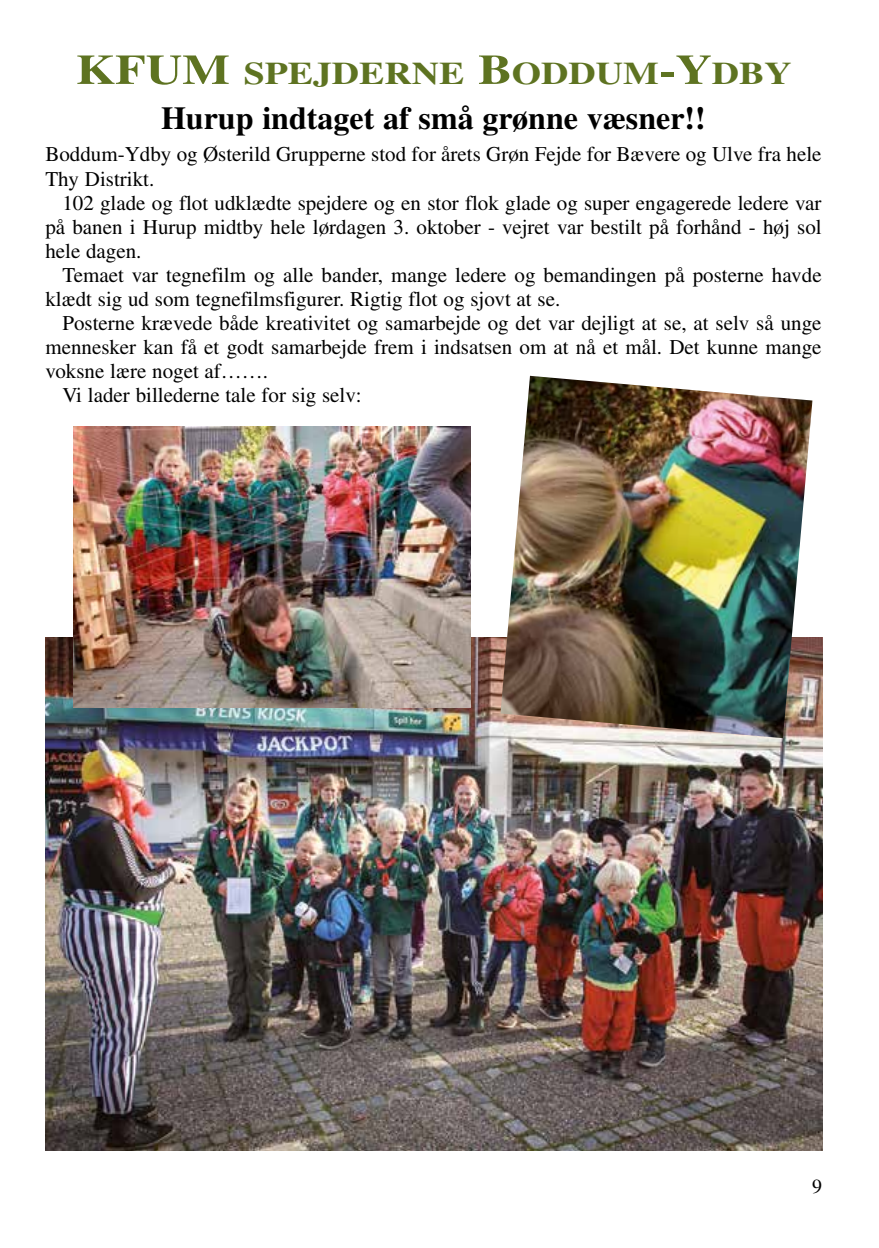
<style>
.page{position:relative;width:879px;height:1248px;background:#fff}
.page>*{position:absolute;margin:0;border:0;box-sizing:border-box;transform-origin:0 0}
.t1{font:700 42px "Times";color:#5e7321;scale:1.2 1}
.t2{font:700 32px "Times";color:#000}
.t3{font:700 31.6px "Times";color:#5e7321;scale:1.2 1}
.t4{font:21px/24px "Times";color:#000}
.t5{font:20px "Times";color:#000}
.s1{font-size:42px}
</style>
<div class="page">
<img style="left:45px;top:637px;width:777px;height:513px">
<img style="left:500px;top:376px;width:312px;height:362px">
<img style="left:74px;top:427px;width:397px;height:280px">
<h1 class="t1" style="left:76px;top:45px;width:33px">KFUM</h1>
<h3 class="t3" style="left:244px;top:54px;width:458px">SPEJDERNE <span class="s1">B</span>ODDUM<span class="s1">-Y</span>DBY</h3>
<h2 class="t2" style="left:161px;top:99px;width:546px">Hurup indtaget af små grønne væsner!!</h2>
<p class="t4" style="left:45px;top:142px;width:777px">Boddum-Ydby og Østerild Grupperne stod for årets Grøn Fejde for Bævere og Ulve fra hele<br>Thy Distrikt.</p>
<p class="t4" style="left:45px;top:190px;width:778px;text-align:justify;text-indent:17px">102 glade og flot udklædte spejdere og en stor flok glade og super engagerede ledere var på banen i Hurup midtby hele lørdagen 3. oktober - vejret var bestilt på forhånd - høj sol hele dagen.</p>
<p class="t4" style="left:45px;top:262px;width:778px;text-indent:17px">Temaet var tegnefilm og alle bander, mange ledere og bemandingen på posterne havde klædt sig ud som tegnefilmsfigurer. Rigtig flot og sjovt at se.</p>
<p class="t4" style="left:62px;top:310px;width:760px">Posterne krævede både kreativitet og samarbejde og det var dejligt at se, at selv så unge</p>
<p class="t4" style="left:45px;top:334px;width:777px">mennesker kan få et godt samarbejde frem i indsatsen om at nå et mål. Det kunne mange</p>
<p class="t4" style="left:45px;top:358px;width:224px">voksne lære noget af…….</p>
<p class="t4" style="left:62px;top:382px;width:301px">Vi lader billederne tale for sig selv:</p>
<p class="t5" style="left:812px;top:1174px;width:11px">9</p>
</div>
